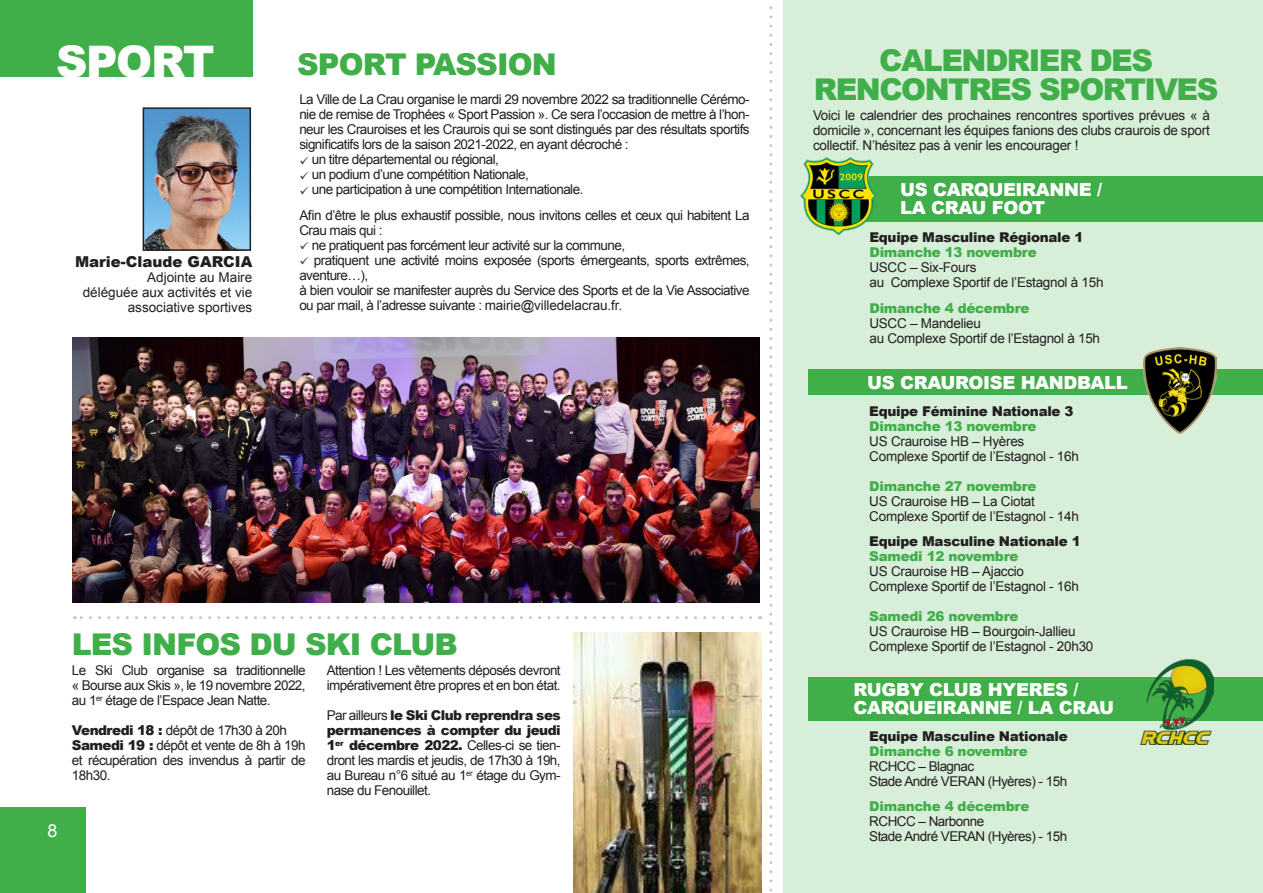
<style>
.page{position:relative;width:1263px;height:893px;background:#fff}
.page>*{position:absolute;margin:0;border:0;box-sizing:border-box;transform-origin:0 0}
.t1{font:900 43.5px "Arial";letter-spacing:-.03em;color:#fff}
.t2{font:900 30px/28.5px "Arial";letter-spacing:-.05em;color:#40ae49;text-align:center}
.t3{font:900 30px "Arial";letter-spacing:-.03em;color:#40ae49}
.t4{font:900 18px/18px "Arial";letter-spacing:-.02em;color:#fff}
.t5{font:18px "Arial";color:#fff}
.t6{font:900 15px "Arial";color:#231f20}
.t7{font:13.5px/15px "Arial";letter-spacing:-.04em;color:#231f20}
.t8{font:13.5px/15px "Arial";letter-spacing:-.02em;color:#231f20}
.t9{font:900 13.5px "Arial";letter-spacing:-.02em;color:#40ae49}
.t10{font:900 13.5px "Arial";letter-spacing:-.02em;color:#231f20}
.t11{font:13.5px/15px "Arial";color:#231f20;text-align:right}
.s1{color:#464031}
.s2{font-weight:900}
</style>
<div class="page">
<img style="left:73px;top:337px;width:686px;height:266px">
<div style="left:0;top:0;width:252px;height:76px;background:#40ae49"></div>
<img style="left:146px;top:110px;width:102px;height:138px">
<div style="left:143px;top:107px;width:108px;height:144px;border:2px solid #231f20"></div>
<div style="left:0;top:807px;width:86px;height:86px;background:#40ae49"></div>
<div style="left:783px;top:0;width:480px;height:893px;background:#d7eed9"></div>
<svg style="left:769px;top:6px;width:3px;height:886px"></svg>
<div style="left:836px;top:176px;width:427px;height:46px;background:#40ae49"></div>
<img style="left:801px;top:158px;width:75px;height:76px">
<div style="left:809px;top:370px;width:454px;height:25px;background:#40ae49"></div>
<img style="left:1144px;top:347px;width:72px;height:86px">
<div style="left:809px;top:677px;width:454px;height:44px;background:#40ae49"></div>
<img style="left:1141px;top:659px;width:72px;height:85px">
<img style="left:573px;top:632px;width:188px;height:261px">
<svg style="left:74px;top:616px;width:677px;height:3px"></svg>
<h1 class="t1" style="left:56px;top:29px;width:160px">SPORT</h1>
<p class="t6" style="left:75px;top:250px;width:179px">Marie-Claude GARCIA</p>
<p class="t11" style="left:83px;top:269px;width:171px">Adjointe au Maire<br>déléguée aux activités et vie associative sportives</p>
<h2 class="t3" style="left:297px;top:43px;width:261px">SPORT PASSION</h2>
<p class="t7" style="left:299px;top:92px;width:452px;text-align:justify">La Ville de La Crau organise le mardi 29 novembre 2022 sa traditionnelle Cérémo&shy;nie de remise de Trophées « Sport Passion ». Ce sera l’occasion de mettre à l’hon&shy;neur les Crauroises et les Craurois qui se sont distingués par des résultats sportifs significatifs lors de la saison 2021-2022, en ayant décroché :</p>
<p class="t7" style="left:299px;top:152px;width:201px"><span class="s1">✓</span> un titre départemental ou régional,</p>
<p class="t7" style="left:299px;top:167px;width:231px"><span class="s1">✓</span> un podium d’une compétition Nationale,</p>
<p class="t7" style="left:299px;top:177px;width:452px;line-height:25.5px"><span class="s1">✓</span> une participation à une compétition Internationale.<br>Afin d’être le plus exhaustif possible, nous invitons celles et ceux qui habitent La</p>
<p class="t7" style="left:299px;top:223px;width:85px">Crau mais qui :</p>
<p class="t7" style="left:299px;top:238px;width:327px"><span class="s1">✓</span> ne pratiquent pas forcément leur activité sur la commune,</p>
<p class="t7" style="left:299px;top:253px;width:452px"><span class="s1">✓</span> pratiquent une activité moins exposée (sports émergeants, sports extrêmes, aventure…),<br>à bien vouloir se manifester auprès du Service des Sports et de la Vie Associative ou par mail, à l’adresse suivante : mairie@villedelacrau.fr.</p>
<h3 class="t5" style="left:47px;top:819px;width:12px">8</h3>
<h2 class="t3" style="left:72px;top:622px;width:388px">LES INFOS DU SKI CLUB</h2>
<p class="t7" style="left:327px;top:663px;width:235px">Attention ! Les vêtements déposés devront impérativement être propres et en bon état.</p>
<p class="t7" style="left:327px;top:708px;width:235px;text-align:justify">Par ailleurs <span class="s2">le Ski Club reprendra ses permanences à compter du jeudi 1</span><sup>er</sup> <span class="s2">décembre 2022.</span> Celles-ci se tien&shy;dront les mardis et jeudis, de 17h30 à 19h, au Bureau n°6 situé au 1<sup>er</sup> étage du Gym&shy;nase du Fenouillet.</p>
<p class="t7" style="left:72px;top:663px;width:235px;text-align:justify">Le Ski Club organise sa traditionnelle « Bourse aux Skis », le 19 novembre 2022, au 1<sup>er</sup> étage de l’Espace Jean Natte.</p>
<p class="t7" style="left:72px;top:723px;width:235px"><span class="s2">Vendredi 18 :</span> dépôt de 17h30 à 20h<br><span class="s2">Samedi 19 :</span> dépôt et vente de 8h à 19h et récupération des invendus à partir de<br>18h30.</p>
<h2 class="t2" style="left:814px;top:46px;width:406px">CALENDRIER DES<br>RENCONTRES SPORTIVES</h2>
<p class="t7" style="left:813px;top:107px;width:398px;text-align:justify">Voici le calendrier des prochaines rencontres sportives prévues « à domicile », concernant les équipes fanions des clubs craurois de sport collectif. N’hésitez pas à venir les encourager !</p>
<h3 class="t4" style="left:900px;top:180px;width:203px">US CARQUEIRANNE /<br>LA CRAU FOOT</h3>
<p class="t10" style="left:869px;top:227px;width:215px">Equipe Masculine Régionale 1</p>
<p class="t9" style="left:869px;top:242px;width:169px">Dimanche 13 novembre</p>
<p class="t8" style="left:869px;top:260px;width:236px">USCC – Six-Fours<br>au Complexe Sportif de l’Estagnol à 15h</p>
<p class="t9" style="left:869px;top:298px;width:162px">Dimanche 4 décembre</p>
<p class="t8" style="left:869px;top:315px;width:232px">USCC – Mandelieu<br>au Complexe Sportif de l’Estagnol à 15h</p>
<h3 class="t4" style="left:867px;top:373px;width:262px">US CRAUROISE HANDBALL</h3>
<p class="t10" style="left:869px;top:401px;width:206px">Equipe Féminine Nationale 3</p>
<p class="t9" style="left:869px;top:416px;width:169px">Dimanche 13 novembre</p>
<p class="t8" style="left:869px;top:434px;width:211px">US Crauroise HB – Hyères<br>Complexe Sportif de l’Estagnol - 16h</p>
<p class="t9" style="left:869px;top:476px;width:169px">Dimanche 27 novembre</p>
<p class="t8" style="left:869px;top:494px;width:211px">US Crauroise HB – La Ciotat<br>Complexe Sportif de l’Estagnol - 14h</p>
<p class="t10" style="left:869px;top:532px;width:213px">Equipe Masculine Nationale 1</p>
<p class="t9" style="left:869px;top:547px;width:151px">Samedi 12 novembre</p>
<p class="t8" style="left:869px;top:564px;width:211px">US Crauroise HB – Ajaccio<br>Complexe Sportif de l’Estagnol - 16h</p>
<p class="t9" style="left:869px;top:607px;width:151px">Samedi 26 novembre</p>
<p class="t8" style="left:869px;top:624px;width:226px">US Crauroise HB – Bourgoin-Jallieu<br>Complexe Sportif de l’Estagnol - 20h30</p>
<h3 class="t4" style="left:854px;top:680px;width:262px">RUGBY CLUB HYERES /<br>CARQUEIRANNE / LA CRAU</h3>
<p class="t10" style="left:869px;top:726px;width:200px">Equipe Masculine Nationale</p>
<p class="t9" style="left:869px;top:741px;width:160px">Dimanche 6 novembre</p>
<p class="t7" style="left:869px;top:759px;width:199px">RCHCC – Blagnac<br>Stade André VERAN (Hyères) - 15h</p>
<p class="t9" style="left:869px;top:797px;width:162px">Dimanche 4 décembre</p>
<p class="t7" style="left:869px;top:814px;width:199px">RCHCC – Narbonne<br>Stade André VERAN (Hyères) - 15h</p>
</div>
